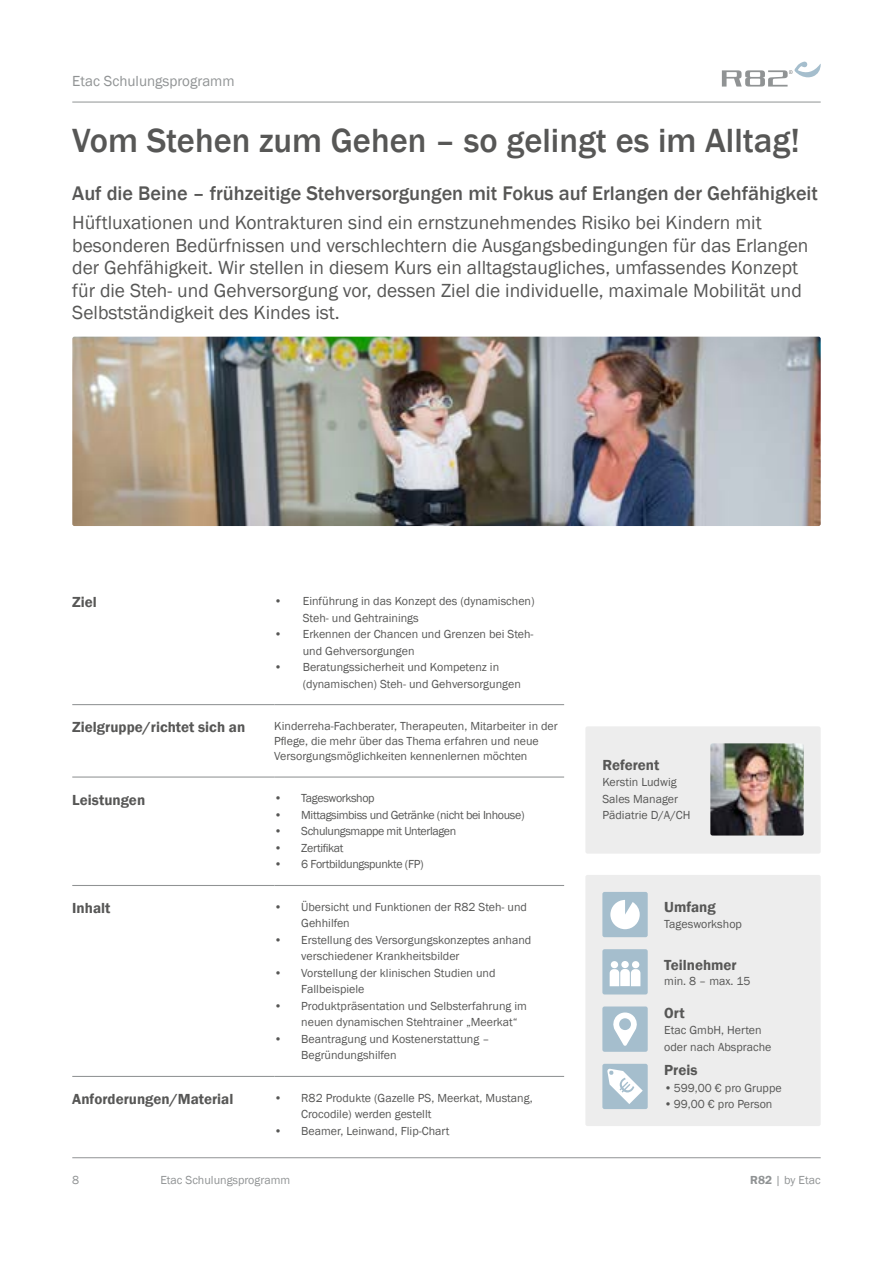
<style>
.page{position:relative;width:893px;height:1263px;background:#fff}
.page>*{position:absolute;margin:0;border:0;box-sizing:border-box;transform-origin:0 0}
.t1{font:500 34.5px "Franklin Gothic";color:#575756}
.t2{font:500 20.25px "Franklin Gothic";color:#575756}
.t3{font:19.5px/22.5px "Franklin Gothic";color:#575756}
.t4{font:600 15px "Franklin Gothic";color:#575756}
.t5{font:15px "Franklin Gothic";color:#909394}
.t6{font:12px/16.5px "Franklin Gothic";color:#575756}
.t7{font:12px "Franklin Gothic";letter-spacing:-.03em;color:#575756}
.t8{font:12px "Franklin Gothic";color:#909394}
.s1{font-weight:600}
</style>
<div class="page">
<hr style="left:72px;top:102px;width:749px;height:1px;background:#909394">
<hr style="left:72px;top:1157px;width:749px;height:1px;background:#909394">
<svg style="left:722px;top:62px;width:99px;height:25px"></svg>
<div style="left:585px;top:726px;width:236px;height:128px;background:#ededed;border-radius:2px"></div>
<img style="left:710px;top:743px;width:94px;height:92px">
<hr style="left:72px;top:704px;width:202px;height:1px;background:#909394">
<hr style="left:274px;top:704px;width:290px;height:1px;background:#909394">
<hr style="left:72px;top:776px;width:202px;height:1px;background:#909394">
<hr style="left:274px;top:776px;width:290px;height:1px;background:#909394">
<hr style="left:72px;top:885px;width:202px;height:1px;background:#909394">
<hr style="left:274px;top:885px;width:290px;height:1px;background:#909394">
<hr style="left:72px;top:1076px;width:202px;height:1px;background:#909394">
<hr style="left:274px;top:1076px;width:290px;height:1px;background:#909394">
<div style="left:585px;top:875px;width:236px;height:251px;background:#ededed;border-radius:2px"></div>
<div style="left:602px;top:892px;width:46px;height:45px;background:#a5becd;border-radius:2px"></div>
<svg style="left:610px;top:900px;width:30px;height:29px"></svg>
<div style="left:602px;top:949px;width:46px;height:45px;background:#a5becd;border-radius:2px"></div>
<svg style="left:610px;top:961px;width:30px;height:25px"></svg>
<div style="left:602px;top:1006px;width:46px;height:46px;background:#a5becd;border-radius:2px"></div>
<svg style="left:613px;top:1012px;width:24px;height:34px"></svg>
<div style="left:602px;top:1064px;width:46px;height:45px;background:#a5becd;border-radius:2px"></div>
<svg style="left:607px;top:1068px;width:36px;height:36px"></svg>
<img style="left:72px;top:337px;width:749px;height:189px">
<p class="t5" style="left:72px;top:72px;width:164px">Etac Schulungsprogramm</p>
<h1 class="t1" style="left:72px;top:119px;width:729px">Vom Stehen zum Gehen – so gelingt es im Alltag!</h1>
<h2 class="t2" style="left:72px;top:181px;width:747px">Auf die Beine – frühzeitige Stehversorgungen mit Fokus auf Erlangen der Gehfähigkeit</h2>
<p class="t3" style="left:72px;top:212px;width:738px">Hüftluxationen und Kontrakturen sind ein ernstzunehmendes Risiko bei Kindern mit besonderen Bedürfnissen und verschlechtern die Ausgangsbedingungen für das Erlangen der Gehfähigkeit. Wir stellen in diesem Kurs ein alltagstaugliches, umfassendes Konzept für die Steh- und Gehversorgung vor, dessen Ziel die individuelle, maximale Mobilität und Selbstständigkeit des Kindes ist.</p>
<p class="t4" style="left:72px;top:593px;width:26px">Ziel</p>
<p class="t6" style="left:303px;top:593px;width:233px;text-indent:-28px">• Einführung in das Konzept des (dynamischen)<br>Steh- und Gehtrainings</p>
<p class="t6" style="left:303px;top:626px;width:232px;text-indent:-28px">• Erkennen der Chancen und Grenzen bei Steh&shy;und Gehversorgungen</p>
<p class="t6" style="left:303px;top:659px;width:220px;text-indent:-28px">• Beratungssicherheit und Kompetenz in (dynamischen) Steh- und Gehversorgungen</p>
<p class="t4" style="left:72px;top:718px;width:175px">Zielgruppe/richtet sich an</p>
<p class="t6" style="left:274px;top:719px;width:285px;line-height:15px">Kinderreha-Fachberater, Therapeuten, Mitarbeiter in der<br>Pflege, die mehr über das Thema erfahren und neue<br>Versorgungsmöglichkeiten kennenlernen möchten</p>
<p class="t4" style="left:72px;top:790px;width:74px">Leistungen</p>
<p class="t7" style="left:274px;top:791px;width:102px">• Tagesworkshop</p>
<p class="t7" style="left:274px;top:807px;width:252px">• Mittagsimbiss und Getränke (nicht bei Inhouse)</p>
<p class="t7" style="left:274px;top:824px;width:184px">• Schulungsmappe mit Unterlagen</p>
<p class="t7" style="left:274px;top:840px;width:71px">• Zertifikat</p>
<p class="t7" style="left:274px;top:857px;width:151px">• 6 Fortbildungspunkte (FP)</p>
<p class="t4" style="left:72px;top:899px;width:40px">Inhalt</p>
<p class="t6" style="left:301px;top:899px;width:227px;text-indent:-27px">• Übersicht und Funktionen der R82 Steh- und<br>Gehhilfen</p>
<p class="t6" style="left:301px;top:932px;width:232px;text-indent:-27px">• Erstellung des Versorgungskonzeptes anhand verschiedener Krankheitsbilder</p>
<p class="t6" style="left:301px;top:965px;width:196px;text-indent:-27px">• Vorstellung der klinischen Studien und<br>Fallbeispiele</p>
<p class="t6" style="left:301px;top:998px;width:227px;text-indent:-27px">• Produktpräsentation und Selbsterfahrung im neuen dynamischen Stehtrainer „Meerkat“</p>
<p class="t6" style="left:301px;top:1031px;width:190px;text-indent:-27px">• Beantragung und Kostenerstattung –<br>Begründungshilfen</p>
<p class="t4" style="left:72px;top:1090px;width:163px">Anforderungen/Material</p>
<p class="t6" style="left:301px;top:1090px;width:233px;text-indent:-27px">• R82 Produkte (Gazelle PS, Meerkat, Mustang,<br>Crocodile) werden gestellt</p>
<p class="t6" style="left:274px;top:1123px;width:177px">• Beamer, Leinwand, Flip-Chart</p>
<p class="t4" style="left:602px;top:756px;width:59px">Referent</p>
<p class="t6" style="left:602px;top:774px;width:90px">Kerstin Ludwig<br>Sales Manager<br>Pädiatrie D/A/CH</p>
<p class="t4" style="left:664px;top:897px;width:53px">Umfang</p>
<p class="t6" style="left:664px;top:916px;width:79px">Tagesworkshop</p>
<p class="t4" style="left:664px;top:955px;width:74px">Teilnehmer</p>
<p class="t6" style="left:664px;top:972px;width:88px">min. 8 – max. 15</p>
<p class="t4" style="left:664px;top:1004px;width:22px">Ort</p>
<p class="t6" style="left:664px;top:1022px;width:109px">Etac GmbH, Herten oder nach Absprache</p>
<p class="t4" style="left:664px;top:1061px;width:35px">Preis</p>
<p class="t6" style="left:664px;top:1080px;width:119px">•599,00 € pro Gruppe</p>
<p class="t6" style="left:664px;top:1096px;width:110px">•99,00 € pro Person</p>
<p class="t8" style="left:72px;top:1173px;width:9px">8</p>
<p class="t8" style="left:160px;top:1173px;width:131px">Etac Schulungsprogramm</p>
<p class="t8" style="left:750px;top:1173px;width:72px"><span class="s1">R82</span> | by Etac</p>
</div>
